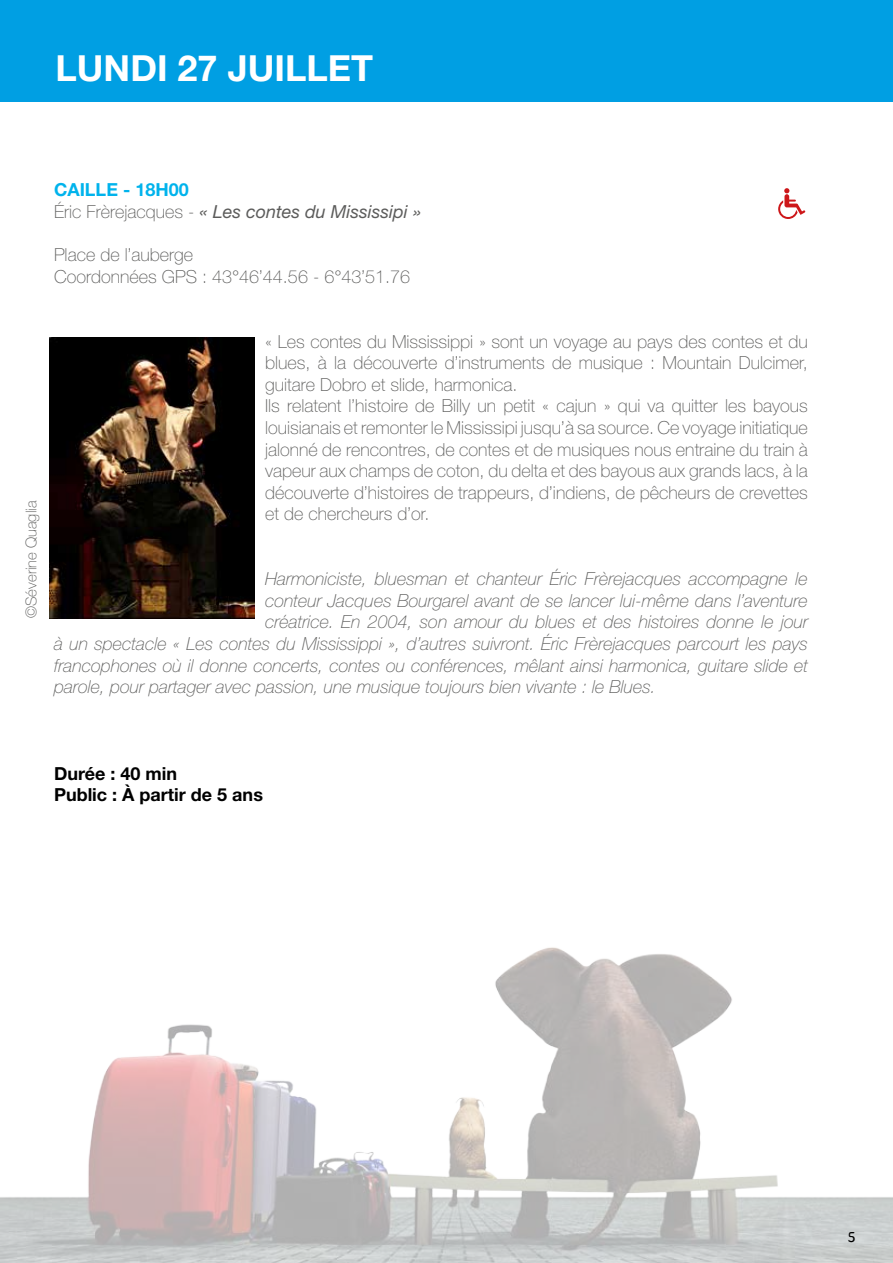
<style>
.page{position:relative;width:893px;height:1263px;background:#fff}
.page>*{position:absolute;margin:0;border:0;box-sizing:border-box;transform-origin:0 0}
.t1{font:700 36px "Helvetica Neue LT Std";color:#fff}
.t2{font:100 18px/21.6px "Helvetica Neue LT Std";color:#5c5c5b}
.t3{font:italic 100 18px "Helvetica Neue LT Std";color:#5c5c5b}
.t4{font:italic 18px/21.6px "Helvetica Neue LT Std";color:#5c5c5b}
.t5{font:700 18px/21.6px "Helvetica Neue LT Std";color:#000}
.t6{font:100 15px "Helvetica Neue LT Std";color:#5c5c5b}
.t7{font:15px "Progressiva";color:#000}
.s1{font-weight:700;font-style:normal;color:#00b3ec}
.s2{font-weight:100;font-style:normal}
</style>
<div class="page">
<img style="left:0;top:415px;width:893px;height:848px">
<div style="left:0;top:0;width:893px;height:102px;background:#009fe3"></div>
<svg style="left:778px;top:188px;width:27px;height:31px"></svg>
<img style="left:50px;top:337px;width:204px;height:281px">
<h1 class="t1" style="left:56px;top:46px;width:319px">LUNDI 27 JUILLET</h1>
<p class="t4" style="left:54px;top:179px;width:369px"><span class="s1">CAILLE - 18H00<br></span><span class="s2">Éric Frèrejacques -</span> « Les contes du Mississipi »</p>
<p class="t2" style="left:54px;top:244px;width:358px">Place de l’auberge<br>Coordonnées GPS : 43°46’44.56 - 6°43’51.76</p>
<p class="t6" style="left:22px;top:618px;width:119px;rotate:-90deg">©Séverine Quaglia</p>
<p class="t2" style="left:265px;top:330px;width:544px">« Les contes du Mississippi » sont un voyage au pays des contes et du blues, à la découverte d’instruments de musique : Mountain Dulcimer, guitare Dobro et slide, harmonica.<br>Ils relatent l’histoire de Billy un petit « cajun » qui va quitter les bayous louisianais et remonter le Mississipi jusqu’à sa source. Ce voyage initiatique jalonné de rencontres, de contes et de musiques nous entraine du train à vapeur aux champs de coton, du delta et des bayous aux grands lacs, à la découverte d’histoires de trappeurs, d’indiens, de pêcheurs de crevettes et de chercheurs d’or.</p>
<p class="t3" style="left:265px;top:569px;width:544px">Harmoniciste, bluesman et chanteur Éric Frèrejacques accompagne le</p>
<p class="t3" style="left:265px;top:590px;width:544px">conteur Jacques Bourgarel avant de se lancer lui-même dans l’aventure</p>
<p class="t3" style="left:265px;top:612px;width:544px">créatrice. En 2004, son amour du blues et des histoires donne le jour</p>
<p class="t3" style="left:54px;top:633px;width:755px">à un spectacle « Les contes du Mississippi », d’autres suivront. Éric Frèrejacques parcourt les pays</p>
<p class="t3" style="left:54px;top:655px;width:755px">francophones où il donne concerts, contes ou conférences, mêlant ainsi harmonica, guitare slide et</p>
<p class="t3" style="left:54px;top:677px;width:603px">parole, pour partager avec passion, une musique toujours bien vivante : le Blues.</p>
<p class="t5" style="left:54px;top:762px;width:210px">Durée : 40 min<br>Public : À partir de 5 ans</p>
<p class="t7" style="left:848px;top:1228px;width:9px">5</p>
</div>
